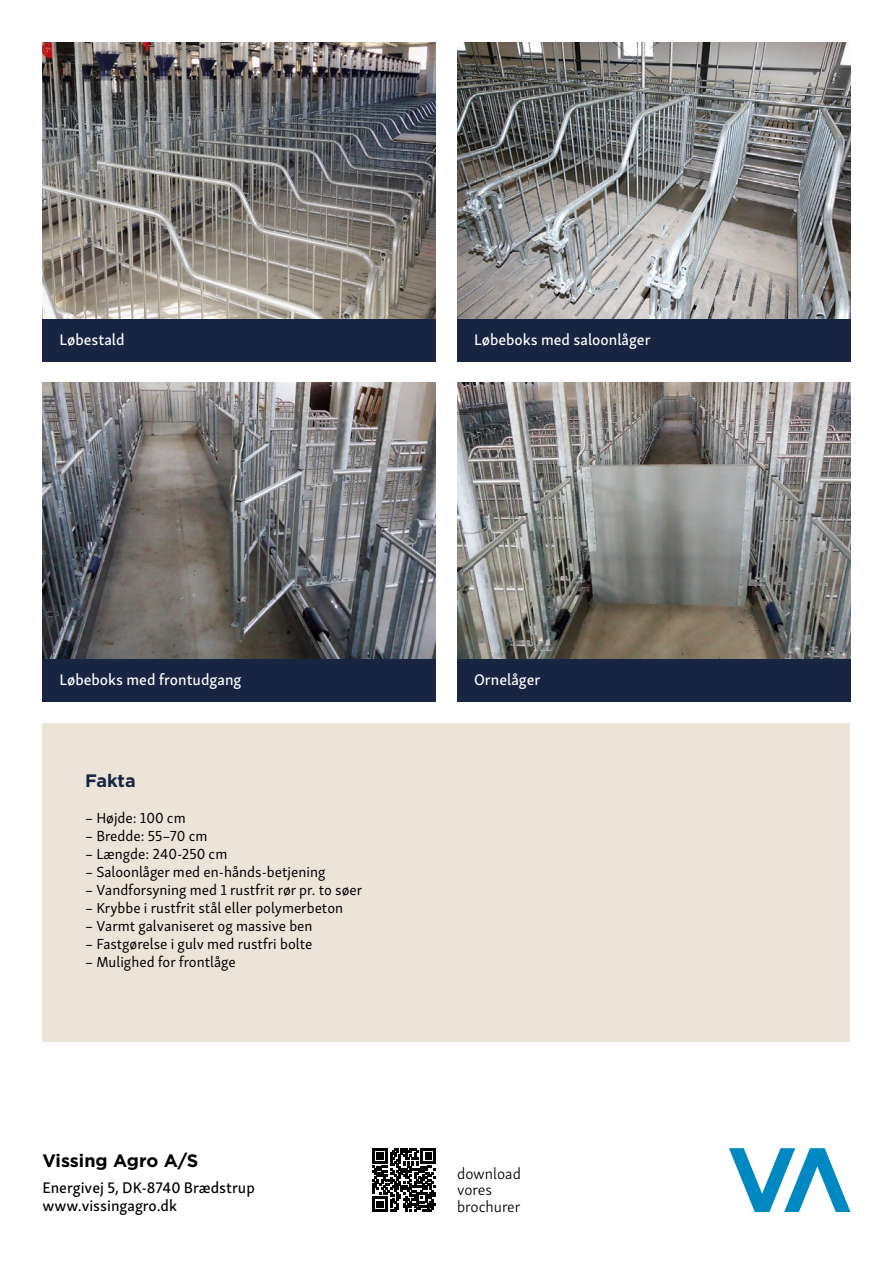
<style>
.page{position:relative;width:893px;height:1263px;background:#fff}
.page>*{position:absolute;margin:0;border:0;box-sizing:border-box;transform-origin:0 0}
.t1{font:700 18px "Gotham";color:#000}
.t2{font:700 18px "Gotham";letter-spacing:-.005em;color:#172543}
.t3{font:15.75px "Skolar Sans Latn Me";color:#fff}
.t4{font:15.75px/18px "Skolar Sans Latn Me";color:#000}
.t5{font:300 15.75px/16.5px "Skolar Sans Latn";color:#000}
.t6{font:15px "Skolar Sans Latn";color:#000}
</style>
<div class="page">
<div style="left:43px;top:723px;width:807px;height:319px;background:#ece3d9"></div>
<img style="left:43px;top:43px;width:393px;height:276px">
<img style="left:457px;top:43px;width:393px;height:276px">
<img style="left:457px;top:383px;width:393px;height:276px">
<img style="left:43px;top:383px;width:393px;height:276px">
<div style="left:43px;top:319px;width:393px;height:42px;background:#172543"></div>
<div style="left:457px;top:319px;width:393px;height:42px;background:#172543"></div>
<div style="left:457px;top:659px;width:393px;height:43px;background:#172543"></div>
<div style="left:43px;top:659px;width:393px;height:43px;background:#172543"></div>
<svg style="left:729px;top:1148px;width:121px;height:64px"></svg>
<svg style="left:372px;top:1148px;width:64px;height:64px"></svg>
<p class="t3" style="left:60px;top:327px;width:67px">Løbestald</p>
<p class="t3" style="left:474px;top:327px;width:178px">Løbeboks med saloonlåger</p>
<p class="t3" style="left:60px;top:667px;width:183px">Løbeboks med frontudgang</p>
<p class="t3" style="left:474px;top:667px;width:68px">Ornelåger</p>
<p class="t2" style="left:85px;top:770px;width:52px">Fakta</p>
<p class="t6" style="left:85px;top:806px;width:102px">– Højde: 100 cm</p>
<p class="t6" style="left:85px;top:824px;width:124px">– Bredde: 55–70 cm</p>
<p class="t6" style="left:85px;top:842px;width:144px">– Længde: 240-250 cm</p>
<p class="t6" style="left:85px;top:860px;width:242px">– Saloonlåger med en-hånds-betjening</p>
<p class="t6" style="left:85px;top:878px;width:279px">– Vandforsyning med 1 rustfrit rør pr. to søer</p>
<p class="t6" style="left:85px;top:896px;width:260px">– Krybbe i rustfrit stål eller polymerbeton</p>
<p class="t6" style="left:85px;top:914px;width:229px">– Varmt galvaniseret og massive ben</p>
<p class="t6" style="left:85px;top:932px;width:229px">– Fastgørelse i gulv med rustfri bolte</p>
<p class="t6" style="left:85px;top:950px;width:152px">– Mulighed for frontlåge</p>
<p class="t1" style="left:43px;top:1150px;width:157px">Vissing Agro A/S</p>
<p class="t4" style="left:43px;top:1177px;width:214px">Energivej 5, DK-8740 Brædstrup www.vissingagro.dk</p>
<p class="t5" style="left:457px;top:1164px;width:65px">download vores brochurer</p>
</div>
